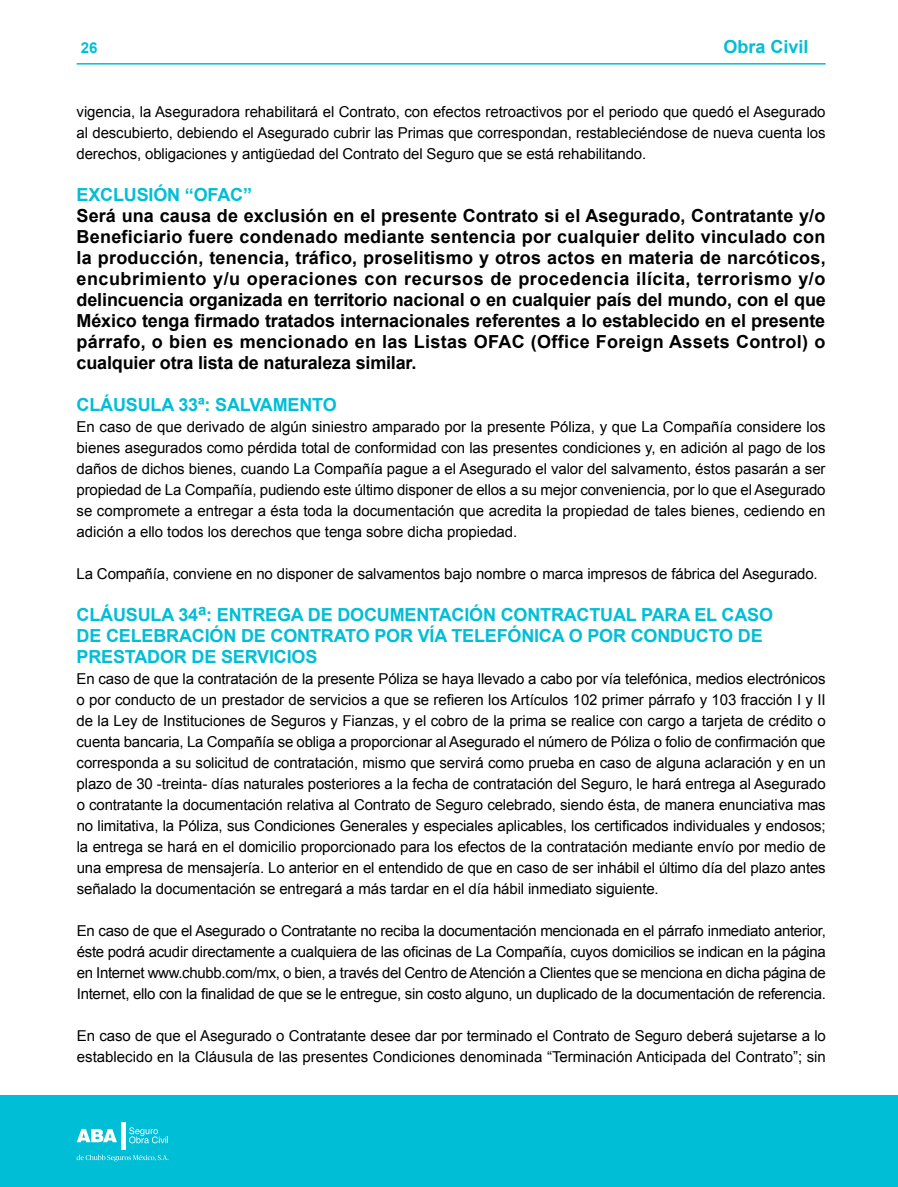
<style>
.page{position:relative;width:898px;height:1187px;background:#fff}
.page>*{position:absolute;margin:0;border:0;box-sizing:border-box;transform-origin:0 0}
.t1{font:700 18px/21px "Arial";letter-spacing:-.01em;color:#000;text-align:justify}
.t2{font:700 18px/21px "Arial";letter-spacing:-.01em;color:#00bed6}
.t3{font:15px/21px "Arial";letter-spacing:-.01em;color:#000;text-align:justify}
.t4{font:700 15px "Arial";color:#00bed6}
</style>
<div class="page">
<hr style="left:77px;top:63px;width:748px;height:2px;background:#00bed6">
<div style="left:0;top:1095px;width:897px;height:91px;background:#00bed6"></div>
<svg style="left:77px;top:1129px;width:40px;height:13px"></svg>
<hr style="left:121px;top:1121px;width:4px;height:28px;background:#fff">
<svg style="left:129px;top:1127px;width:39px;height:16px"></svg>
<svg style="left:77px;top:1154px;width:91px;height:7px"></svg>
<p class="t4" style="left:81px;top:38px;width:18px">26</p>
<p class="t2" style="left:723px;top:36px;width:87px">Obra Civil</p>
<p class="t3" style="left:76px;top:101px;width:750px">vigencia, la Aseguradora rehabilitará el Contrato, con efectos retroactivos por el periodo que quedó el Asegurado al descubierto, debiendo el Asegurado cubrir las Primas que correspondan, restableciéndose de nueva cuenta los derechos, obligaciones y antigüedad del Contrato del Seguro que se está rehabilitando.</p>
<p class="t2" style="left:77px;top:184px;width:177px">EXCLUSIÓN “OFAC”</p>
<p class="t1" style="left:77px;top:205px;width:750px">Será una causa de exclusión en el presente Contrato si el Asegurado, Contratante y/o Beneficiario fuere condenado mediante sentencia por cualquier delito vinculado con la producción, tenencia, tráfico, proselitismo y otros actos en materia de narcóticos, encubrimiento y/u operaciones con recursos de procedencia ilícita, terrorismo y/o delincuencia organizada en territorio nacional o en cualquier país del mundo, con el que México tenga firmado tratados internacionales referentes a lo establecido en el presente párrafo, o bien es mencionado en las Listas OFAC (Office Foreign Assets Control) o cualquier otra lista de naturaleza similar.</p>
<p class="t2" style="left:77px;top:394px;width:261px">CLÁUSULA 33ª: SALVAMENTO</p>
<p class="t3" style="left:76px;top:416px;width:750px">En caso de que derivado de algún siniestro amparado por la presente Póliza, y que La Compañía considere los bienes asegurados como pérdida total de conformidad con las presentes condiciones y, en adición al pago de los daños de dichos bienes, cuando La Compañía pague a el Asegurado el valor del salvamento, éstos pasarán a ser propiedad de La Compañía, pudiendo este último disponer de ellos a su mejor conveniencia, por lo que el Asegurado se compromete a entregar a ésta toda la documentación que acredita la propiedad de tales bienes, cediendo en adición a ello todos los derechos que tenga sobre dicha propiedad.</p>
<p class="t3" style="left:77px;top:563px;width:742px">La Compañía, conviene en no disponer de salvamentos bajo nombre o marca impresos de fábrica del Asegurado.</p>
<p class="t2" style="left:77px;top:604px;width:697px">CLÁUSULA 34<sup>a</sup>: ENTREGA DE DOCUMENTACIÓN CONTRACTUAL PARA EL CASO<br>DE CELEBRACIÓN DE CONTRATO POR VÍA TELEFÓNICA O POR CONDUCTO DE<br>PRESTADOR DE SERVICIOS</p>
<p class="t3" style="left:77px;top:668px;width:750px">En caso de que la contratación de la presente Póliza se haya llevado a cabo por vía telefónica, medios electrónicos o por conducto de un prestador de servicios a que se refieren los Artículos 102 primer párrafo y 103 fracción I y II de la Ley de Instituciones de Seguros y Fianzas, y el cobro de la prima se realice con cargo a tarjeta de crédito o cuenta bancaria, La Compañía se obliga a proporcionar al Asegurado el número de Póliza o folio de confirmación que corresponda a su solicitud de contratación, mismo que servirá como prueba en caso de alguna aclaración y en un plazo de 30 -treinta- días naturales posteriores a la fecha de contratación del Seguro, le hará entrega al Asegurado o contratante la documentación relativa al Contrato de Seguro celebrado, siendo ésta, de manera enunciativa mas no limitativa, la Póliza, sus Condiciones Generales y especiales aplicables, los certificados individuales y endosos; la entrega se hará en el domicilio proporcionado para los efectos de la contratación mediante envío por medio de una empresa de mensajería. Lo anterior en el entendido de que en caso de ser inhábil el último día del plazo antes señalado la documentación se entregará a más tardar en el día hábil inmediato siguiente.</p>
<p class="t3" style="left:77px;top:920px;width:750px">En caso de que el Asegurado o Contratante no reciba la documentación mencionada en el párrafo inmediato anterior, éste podrá acudir directamente a cualquiera de las oficinas de La Compañía, cuyos domicilios se indican en la página en Internet www.chubb.com/mx, o bien, a través del Centro de Atención a Clientes que se menciona en dicha página de Internet, ello con la finalidad de que se le entregue, sin costo alguno, un duplicado de la documentación de referencia.</p>
<p class="t3" style="left:77px;top:1025px;width:750px">En caso de que el Asegurado o Contratante desee dar por terminado el Contrato de Seguro deberá sujetarse a lo establecido en la Cláusula de las presentes Condiciones denominada “Terminación Anticipada del Contrato”; sin</p>
</div>
